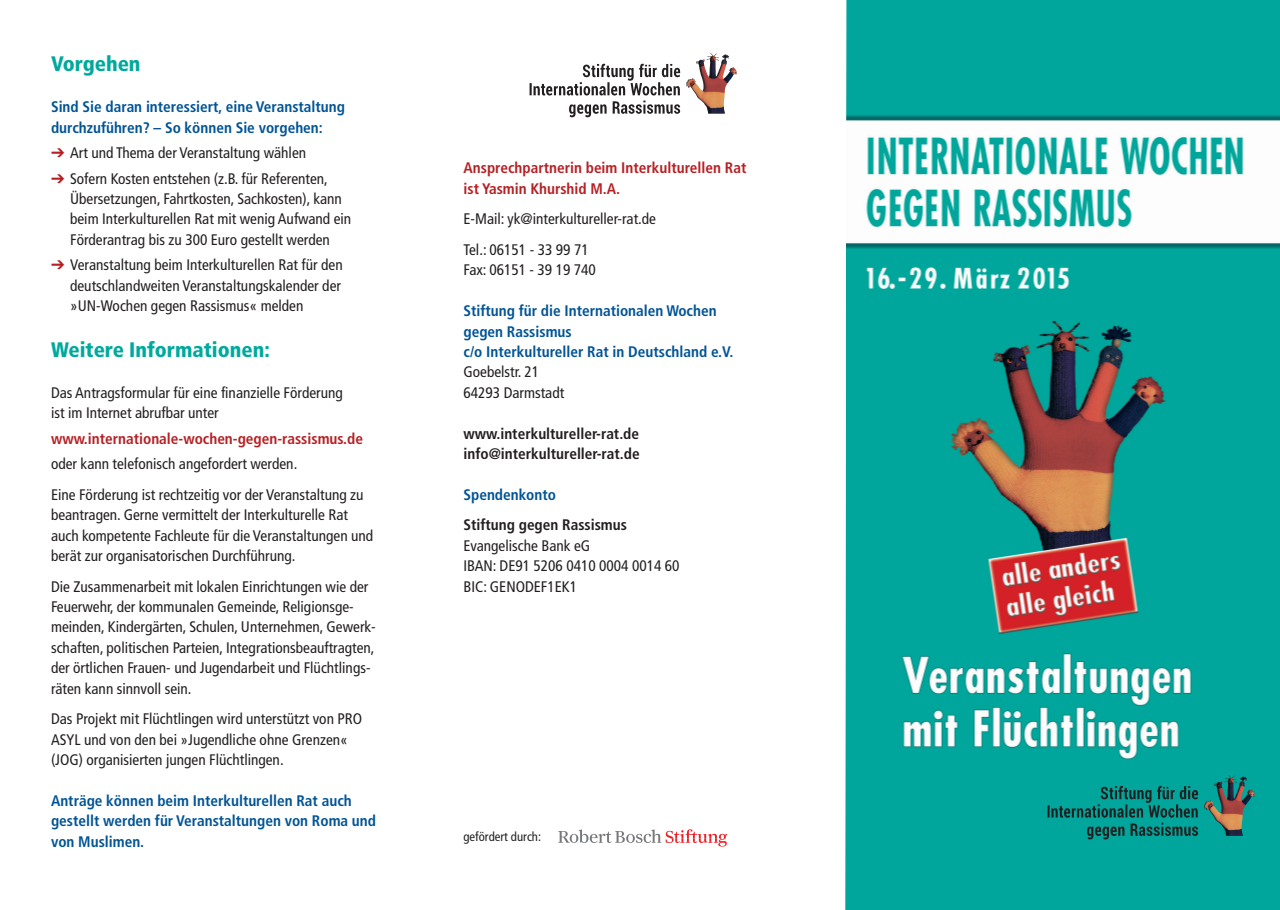
<style>
.page{position:relative;width:1280px;height:910px;background:#fff}
.page>*{position:absolute;margin:0;border:0;box-sizing:border-box;transform-origin:0 0}
.t1{font:900 condensed 21px "Frutiger";color:#00a99d}
.t2{font:condensed 15.3px/20.4px "Frutiger";color:#231f20}
.t3{font:700 condensed 15.3px/20.4px "Frutiger";color:#005495}
.t4{font:700 condensed 15.3px/20.4px "Frutiger";color:#b62024}
.t5{font:700 condensed 15.3px/20.4px "Frutiger";color:#231f20}
.t6{font:condensed 12.75px "Frutiger";color:#231f20}
.s1{color:#b62024}
</style>
<div class="page">
<img style="left:845px;top:0;width:435px;height:910px">
<img style="left:1229px;top:776px;width:10px;height:22px">
<svg style="left:558px;top:829px;width:169px;height:18px"></svg>
<img style="left:711px;top:53px;width:10px;height:23px">
<h1 class="t1" style="left:51px;top:56px;width:91px">Vorgehen</h1>
<p class="t3" style="left:51px;top:98px;width:295px">Sind Sie daran interessiert, eine Veranstaltung durchzuführen? – So können Sie vorgehen:</p>
<p class="t2" style="left:51px;top:144px;width:257px"><span class="s1">➔</span> Art und Thema der Veranstaltung wählen</p>
<p class="t2" style="left:70px;top:169px;width:283px;text-indent:-19px"><span class="s1">➔</span> Sofern Kosten entstehen (z.B. für Referenten, Übersetzungen, Fahrtkosten, Sachkosten), kann beim Interkulturellen Rat mit wenig Aufwand ein Förderantrag bis zu 300 Euro gestellt werden</p>
<p class="t2" style="left:70px;top:256px;width:274px;text-align:justify;text-indent:-19px"><span class="s1">➔</span> Veranstaltung beim Interkulturellen Rat für den deutschlandweiten Veranstaltungskalender der »UN-Wochen gegen Rassismus« melden</p>
<h1 class="t1" style="left:51px;top:341px;width:220px">Weitere Informationen:</h1>
<p class="t2" style="left:51px;top:384px;width:293px">Das Antragsformular für eine finanzielle Förderung ist im Internet abrufbar unter</p>
<p class="t4" style="left:51px;top:429px;width:313px">www.internationale-wochen-gegen-rassismus.de</p>
<p class="t2" style="left:51px;top:450px;width:314px;line-height:30.6px">oder kann telefonisch angefordert werden.<br>Eine Förderung ist rechtzeitig vor der Veranstaltung zu</p>
<p class="t2" style="left:51px;top:506px;width:324px">beantragen. Gerne vermittelt der Interkulturelle Rat auch kompetente Fachleute für die Veranstaltungen und berät zur organisatorischen Durchführung.</p>
<p class="t2" style="left:51px;top:577px;width:326px">Die Zusammenarbeit mit lokalen Einrichtungen wie der Feuerwehr, der kommunalen Gemeinde, Religionsge&shy;meinden, Kindergärten, Schulen, Unternehmen, Gewerk&shy;schaften, politischen Parteien, Integrationsbeauftragten, der örtlichen Frauen- und Jugendarbeit und Flüchtlings&shy;räten kann sinnvoll sein.</p>
<p class="t2" style="left:51px;top:710px;width:313px">Das Projekt mit Flüchtlingen wird unterstützt von PRO<br>ASYL und von den bei »Jugendliche ohne Grenzen« (JOG) organisierten jungen Flüchtlingen.</p>
<p class="t3" style="left:51px;top:792px;width:327px">Anträge können beim Interkulturellen Rat auch gestellt werden für Veranstaltungen von Roma und von Muslimen.</p>
<p class="t4" style="left:463px;top:159px;width:284px">Ansprechpartnerin beim Interkulturellen Rat ist Yasmin Khurshid M.A.</p>
<p class="t2" style="left:463px;top:205px;width:194px;line-height:30.6px">E-Mail: yk@interkultureller-rat.de<br>Tel.: 06151 - 33 99 71</p>
<p class="t2" style="left:463px;top:261px;width:134px">Fax: 06151 - 39 19 740</p>
<p class="t3" style="left:463px;top:302px;width:271px">Stiftung für die Internationalen Wochen gegen Rassismus<br>c/o Interkultureller Rat in Deutschland e.V.</p>
<p class="t2" style="left:463px;top:363px;width:102px">Goebelstr. 21<br>64293 Darmstadt</p>
<p class="t5" style="left:463px;top:424px;width:178px">www.interkultureller-rat.de info@interkultureller-rat.de</p>
<p class="t3" style="left:463px;top:486px;width:94px">Spendenkonto</p>
<p class="t5" style="left:463px;top:516px;width:165px">Stiftung gegen Rassismus</p>
<p class="t2" style="left:463px;top:537px;width:217px">Evangelische Bank eG<br>IBAN: DE91 5206 0410 0004 0014 60<br>BIC: GENODEF1EK1</p>
<p class="t6" style="left:463px;top:831px;width:79px">gefördert durch:</p>
</div>
